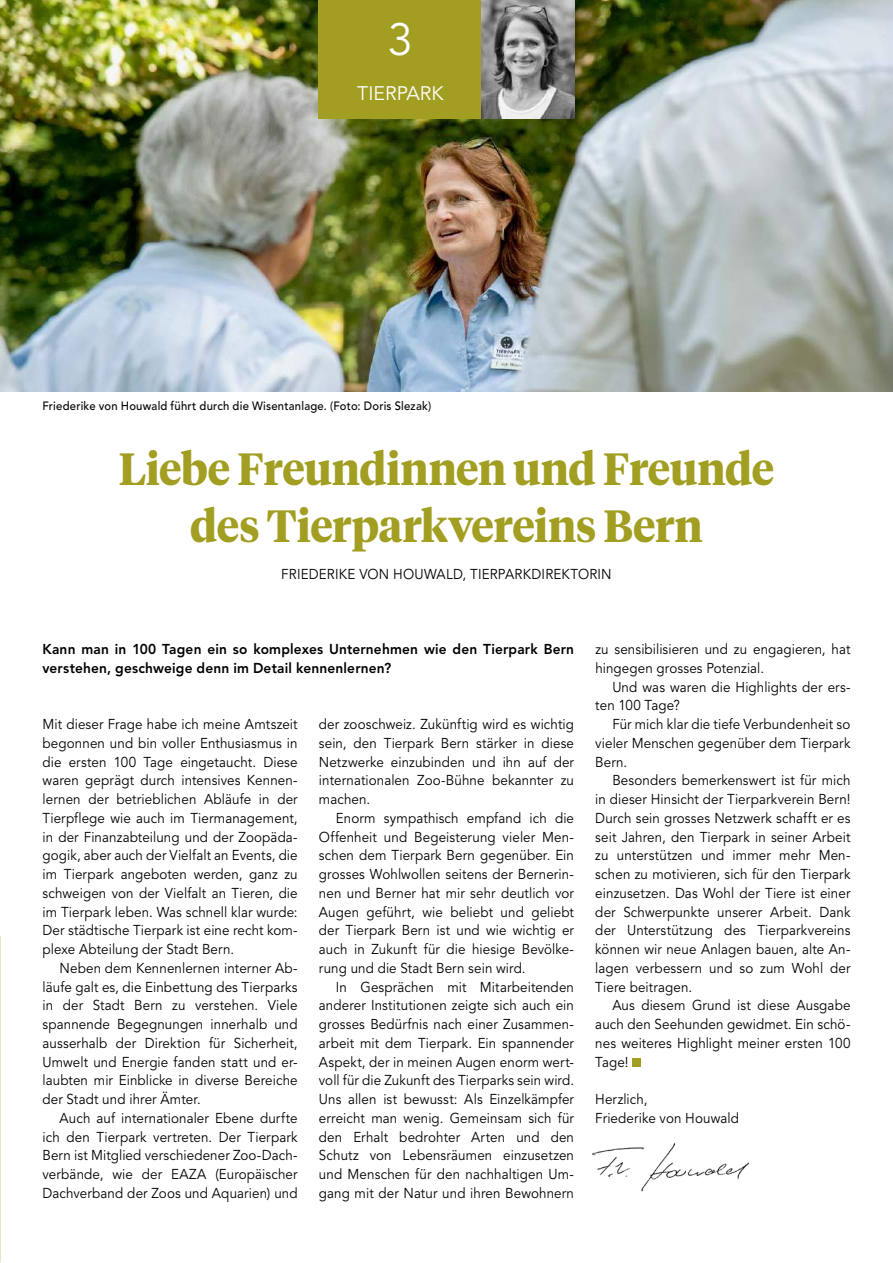
<style>
.page{position:relative;width:893px;height:1263px;background:#fff}
.page>*{position:absolute;margin:0;border:0;box-sizing:border-box;transform-origin:0 0}
.t1{font:700 45px/56.2px "Tiempos Headline";letter-spacing:-.005em;color:#a29e22;text-align:center;scale:.94 1}
.t2{font:45px "Avenir LT Std";color:#fff}
.t3{font:19.5px "Avenir LT Std";color:#fff}
.t4{font:14.25px/18.8px "Avenir LT Std";letter-spacing:.01em;color:#000;text-align:justify;scale:.94 1}
.t5{font:800 14.25px/18.8px "Avenir LT Std";letter-spacing:.015em;color:#000;scale:.96 1}
.t6{font:500 12px "Avenir LT Std";letter-spacing:.02em;color:#000;scale:.94 1}
</style>
<div class="page">
<img style="left:0;top:0;width:893px;height:392px">
<div style="left:319px;top:0;width:163px;height:118px;background:#a29e22"></div>
<div style="left:632px;top:1058px;width:9px;height:9px;background:#a29e22"></div>
<img style="left:482px;top:0;width:92px;height:118px">
<img style="left:592px;top:1143px;width:158px;height:49px">
<h1 class="t2" style="left:388px;top:14px;width:27px">3</h1>
<h2 class="t3" style="left:357px;top:82px;width:88px">TIERPARK</h2>
<p class="t6" style="left:43px;top:399px;width:415px">Friederike von Houwald führt durch die Wisentanlage. (Foto: Doris Slezak)</p>
<h1 class="t1" style="left:119px;top:439px;width:698px">Liebe Freundinnen und Freunde des Tierparkvereins Bern</h1>
<p class="t4" style="left:281px;top:565px;width:353px">FRIEDERIKE VON HOUWALD, TIERPARKDIREKTORIN</p>
<p class="t5" style="left:43px;top:640px;width:555px">Kann man in 100 Tagen ein so komplexes Unternehmen wie den Tierpark Bern verstehen, geschweige denn im Detail kennenlernen?</p>
<p class="t4" style="left:43px;top:715px;width:273px">Mit dieser Frage habe ich meine Amtszeit begonnen und bin voller Enthusiasmus in die ersten 100 Tage eingetaucht. Diese waren geprägt durch intensives Kennen&shy;lernen der betrieblichen Abläufe in der Tierpflege wie auch im Tiermanagement, in der Finanzabteilung und der Zoopäda&shy;gogik, aber auch der Vielfalt an Events, die im Tierpark angeboten werden, ganz zu schweigen von der Vielfalt an Tieren, die im Tierpark leben. Was schnell klar wurde:<br>Der städtische Tierpark ist eine recht kom&shy;plexe Abteilung der Stadt Bern.</p>
<p class="t4" style="left:43px;top:959px;width:273px;text-indent:17px">Neben dem Kennenlernen interner Ab&shy;läufe galt es, die Einbettung des Tierparks in der Stadt Bern zu verstehen. Viele spannende Begegnungen innerhalb und ausserhalb der Direktion für Sicherheit, Umwelt und Energie fanden statt und er&shy;laubten mir Einblicke in diverse Bereiche der Stadt und ihrer Ämter.</p>
<p class="t4" style="left:43px;top:1109px;width:273px;text-indent:17px">Auch auf internationaler Ebene durfte ich den Tierpark vertreten. Der Tierpark Bern ist Mitglied verschiedener Zoo-Dach&shy;verbände, wie der EAZA (Europäischer Dachverband der Zoos und Aquarien) und</p>
<p class="t4" style="left:319px;top:715px;width:273px">der zooschweiz. Zukünftig wird es wichtig sein, den Tierpark Bern stärker in diese Netzwerke einzubinden und ihn auf der internationalen Zoo-Bühne bekannter zu machen.</p>
<p class="t4" style="left:319px;top:809px;width:273px;text-indent:17px">Enorm sympathisch empfand ich die Offenheit und Begeisterung vieler Men&shy;schen dem Tierpark Bern gegenüber. Ein grosses Wohlwollen seitens der Bernerin&shy;nen und Berner hat mir sehr deutlich vor Augen geführt, wie beliebt und geliebt der Tierpark Bern ist und wie wichtig er auch in Zukunft für die hiesige Bevölke&shy;rung und die Stadt Bern sein wird.</p>
<p class="t4" style="left:319px;top:978px;width:273px;text-indent:17px">In Gesprächen mit Mitarbeitenden anderer Institutionen zeigte sich auch ein grosses Bedürfnis nach einer Zusammen&shy;arbeit mit dem Tierpark. Ein spannender Aspekt, der in meinen Augen enorm wert&shy;voll für die Zukunft des Tierparks sein wird.<br>Uns allen ist bewusst: Als Einzelkämpfer erreicht man wenig. Gemeinsam sich für den Erhalt bedrohter Arten und den Schutz von Lebensräumen einzusetzen und Menschen für den nachhaltigen Um&shy;gang mit der Natur und ihren Bewohnern</p>
<p class="t4" style="left:595px;top:640px;width:273px">zu sensibilisieren und zu engagieren, hat hingegen grosses Potenzial.</p>
<p class="t4" style="left:595px;top:678px;width:273px;text-indent:17px">Und was waren die Highlights der ers&shy;ten 100 Tage?</p>
<p class="t4" style="left:595px;top:715px;width:273px;text-indent:17px">Für mich klar die tiefe Verbundenheit so vieler Menschen gegenüber dem Tierpark Bern.</p>
<p class="t4" style="left:595px;top:771px;width:273px;text-indent:17px">Besonders bemerkenswert ist für mich in dieser Hinsicht der Tierparkverein Bern!<br>Durch sein grosses Netzwerk schafft er es seit Jahren, den Tierpark in seiner Arbeit zu unterstützen und immer mehr Men&shy;schen zu motivieren, sich für den Tierpark einzusetzen. Das Wohl der Tiere ist einer der Schwerpunkte unserer Arbeit. Dank der Unterstützung des Tierparkvereins können wir neue Anlagen bauen, alte An&shy;lagen verbessern und so zum Wohl der Tiere beitragen.</p>
<p class="t4" style="left:595px;top:996px;width:273px;text-indent:17px">Aus diesem Grund ist diese Ausgabe auch den Seehunden gewidmet. Ein schö&shy;nes weiteres Highlight meiner ersten 100<br>Tage!</p>
<p class="t4" style="left:595px;top:1090px;width:154px">Herzlich,<br>Friederike von Houwald</p>
</div>
